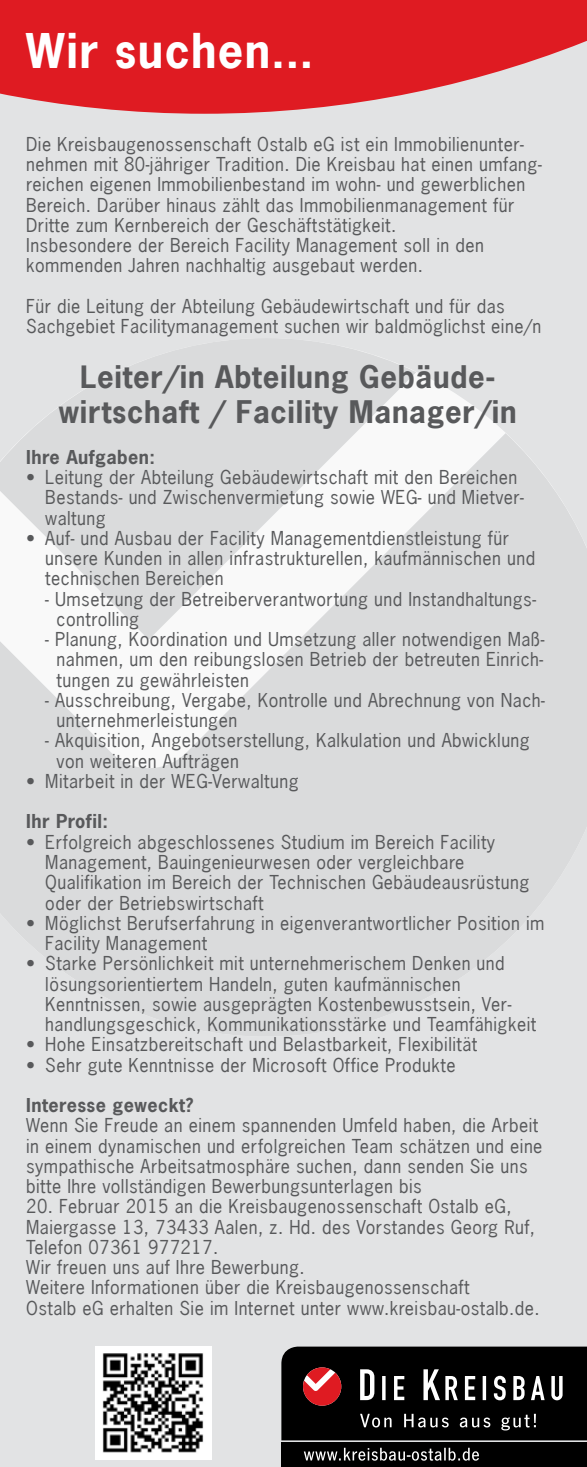
<style>
.page{position:relative;width:587px;height:1467px;background:#e2e3e4}
.page>*{position:absolute;margin:0;border:0;box-sizing:border-box;transform-origin:0 0}
.t1{font:700 45px "News Gothic LT";letter-spacing:.03em;color:#fff}
.t2{font:700 29.25px/35.1px "News Gothic LT";letter-spacing:.025em;color:#58595b;text-align:center}
.t3{font:18px/20.2px "News Gothic LT";letter-spacing:.025em;color:#58595b}
.t4{font:700 18px "News Gothic LT";letter-spacing:.025em;color:#58595b}
</style>
<div class="page">
<svg style="left:0;top:0;width:587px;height:114px;fill:#df1b22"></svg>
<svg style="left:416px;top:372px;width:89px;height:61px;fill:#f9f9f9"></svg>
<svg style="left:0;top:433px;width:505px;height:335px"></svg>
<svg style="left:0;top:373px;width:416px;height:267px"></svg>
<div style="left:281px;top:1442px;width:306px;height:25px;background:#000"></div>
<svg style="left:281px;top:1347px;width:306px;height:93px;background:#201a1a"></svg>
<svg style="left:304px;top:1448px;width:175px;height:13px"></svg>
<div style="left:95px;top:1346px;width:116px;height:114px;background:#fff"></div>
<img style="left:102px;top:1353px;width:102px;height:100px">
<h1 class="t1" style="left:26px;top:22px;width:289px">Wir suchen...</h1>
<p class="t3" style="left:26px;top:134px;width:517px">Die Kreisbaugenossenschaft Ostalb eG ist ein Immobilienunter&shy;nehmen mit 80-jähriger Tradition. Die Kreisbau hat einen umfang&shy;reichen eigenen Immobilienbestand im wohn- und gewerblichen Bereich. Darüber hinaus zählt das Immobilienmanagement für Dritte zum Kernbereich der Geschäftstätigkeit.<br>Insbesondere der Bereich Facility Management soll in den kommenden Jahren nachhaltig ausgebaut werden.</p>
<p class="t3" style="left:26px;top:296px;width:516px">Für die Leitung der Abteilung Gebäudewirtschaft und für das<br>Sachgebiet Facilitymanagement suchen wir baldmöglichst eine/n</p>
<h2 class="t2" style="left:59px;top:359px;width:459px">Leiter/in Abteilung Gebäude&shy;wirtschaft / Facility Manager/in</h2>
<p class="t4" style="left:26px;top:445px;width:130px">Ihre Aufgaben:</p>
<p class="t3" style="left:45px;top:467px;width:480px;text-indent:-19px">• Leitung der Abteilung Gebäudewirtschaft mit den Bereichen<br>Bestands- und Zwischenvermietung sowie WEG- und Mietver&shy;waltung</p>
<p class="t3" style="left:45px;top:528px;width:491px;text-indent:-19px">• Auf- und Ausbau der Facility Managementdienstleistung für unsere Kunden in allen infrastrukturellen, kaufmännischen und technischen Bereichen</p>
<p class="t3" style="left:57px;top:589px;width:481px;text-indent:-11px">- Umsetzung der Betreiberverantwortung und Instandhaltungs&shy;controlling</p>
<p class="t3" style="left:57px;top:629px;width:489px;text-align:justify;text-indent:-11px">- Planung, Koordination und Umsetzung aller notwendigen Maß&shy;nahmen, um den reibungslosen Betrieb der betreuten Einrich&shy;tungen zu gewährleisten</p>
<p class="t3" style="left:57px;top:690px;width:490px;text-indent:-11px">- Ausschreibung, Vergabe, Kontrolle und Abrechnung von Nach&shy;unternehmerleistungen</p>
<p class="t3" style="left:57px;top:730px;width:475px;text-indent:-11px">- Akquisition, Angebotserstellung, Kalkulation und Abwicklung von weiteren Aufträgen</p>
<p class="t3" style="left:26px;top:771px;width:274px">• Mitarbeit in der WEG-Verwaltung</p>
<p class="t4" style="left:26px;top:810px;width:83px">Ihr Profil:</p>
<p class="t3" style="left:45px;top:832px;width:485px;text-indent:-19px">• Erfolgreich abgeschlossenes Studium im Bereich Facility Management, Bauingenieurwesen oder vergleichbare Qualifikation im Bereich der Technischen Gebäudeausrüstung oder der Betriebswirtschaft</p>
<p class="t3" style="left:45px;top:913px;width:501px;text-indent:-19px">• Möglichst Berufserfahrung in eigenverantwortlicher Position im<br>Facility Management</p>
<p class="t3" style="left:45px;top:953px;width:492px;text-indent:-19px">• Starke Persönlichkeit mit unternehmerischem Denken und lösungsorientiertem Handeln, guten kaufmännischen Kenntnissen, sowie ausgeprägten Kostenbewusstsein, Ver&shy;handlungsgeschick, Kommunikationsstärke und Teamfähigkeit</p>
<p class="t3" style="left:26px;top:1034px;width:453px">• Hohe Einsatzbereitschaft und Belastbarkeit, Flexibilität</p>
<p class="t3" style="left:26px;top:1054px;width:431px">• Sehr gute Kenntnisse der Microsoft Office Produkte</p>
<p class="t4" style="left:26px;top:1093px;width:169px">Interesse geweckt?</p>
<p class="t3" style="left:26px;top:1115px;width:518px">Wenn Sie Freude an einem spannenden Umfeld haben, die Arbeit in einem dynamischen und erfolgreichen Team schätzen und eine sympathische Arbeitsatmosphäre suchen, dann senden Sie uns bitte Ihre vollständigen Bewerbungsunterlagen bis</p>
<p class="t3" style="left:26px;top:1196px;width:515px">20. Februar 2015 an die Kreisbaugenossenschaft Ostalb eG, Maiergasse 13, 73433 Aalen, z. Hd. des Vorstandes Georg Ruf, Telefon 07361 977217.<br>Wir freuen uns auf Ihre Bewerbung.<br>Weitere Informationen über die Kreisbaugenossenschaft<br>Ostalb eG erhalten Sie im Internet unter www.kreisbau-ostalb.de.</p>
</div>
